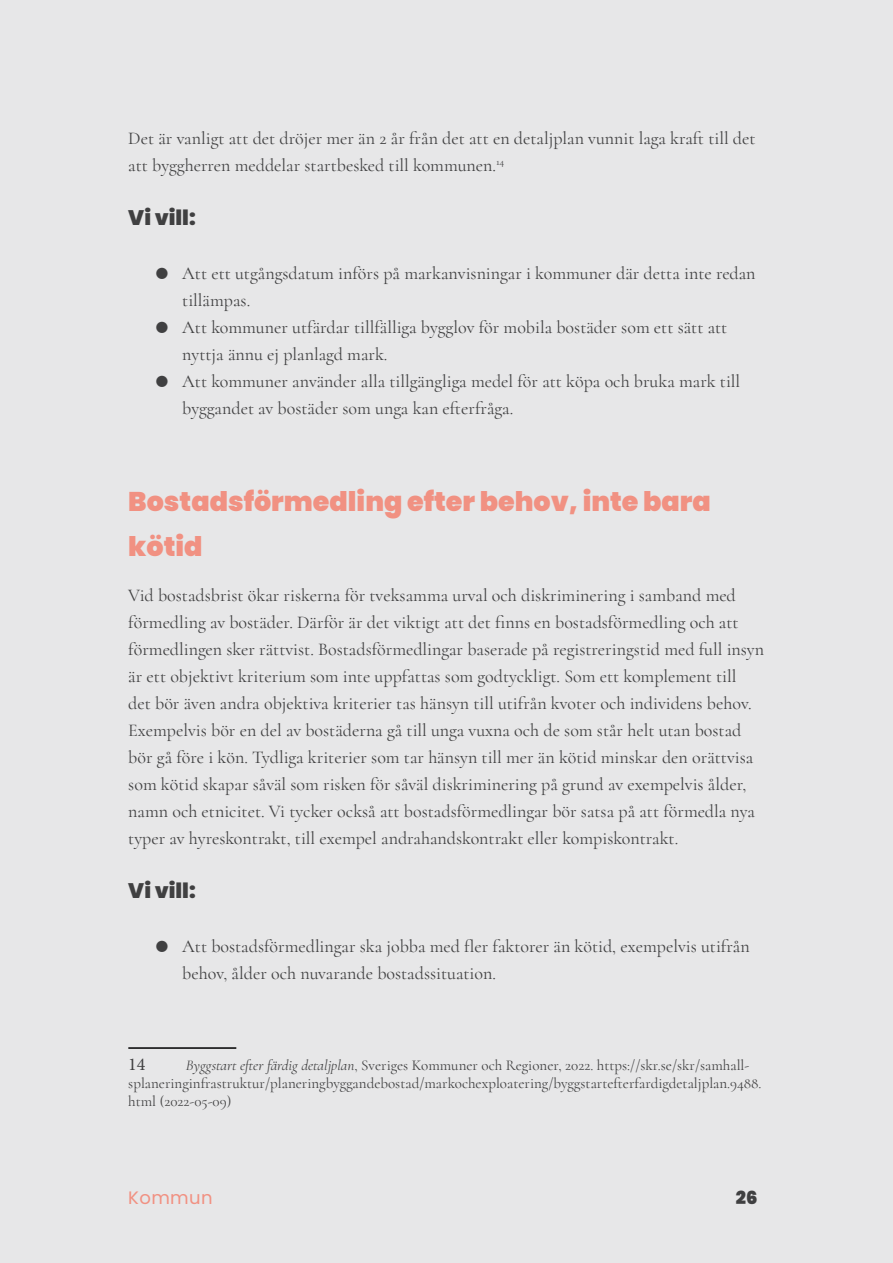
<style>
.page{position:relative;width:893px;height:1263px;background:#e7e7e8}
.page>*{position:absolute;margin:0;border:0;box-sizing:border-box;transform-origin:0 0}
.t1{font:900 27px/45px "Poppins";color:#f19182}
.t2{font:900 21px "Poppins";color:#404041}
.t3{font:18px/27px "Cormorant";color:#404041}
.t4{font:18px "Poppins";letter-spacing:.02em;color:#f19182}
.t5{font:18px "Minion Pro";color:#404041}
.t6{font:900 18px "Poppins";color:#404041}
.t7{font:15px/18px "Cormorant";color:#404041}
.s1{font-style:italic}
</style>
<div class="page">
<hr style="left:128px;top:1047px;width:108px;height:2px;background:#000">
<p class="t3" style="left:128px;top:125px;width:629px">Det är vanligt att det dröjer mer än 2 år från det att en detaljplan vunnit laga kraft till det att byggherren meddelar startbesked till kommunen.<sup>14</sup></p>
<p class="t2" style="left:128px;top:206px;width:69px">Vi vill:</p>
<p class="t3" style="left:182px;top:260px;width:575px;text-indent:-27px">● Att ett utgångsdatum införs på markanvisningar i kommuner där detta inte redan tillämpas.</p>
<p class="t3" style="left:182px;top:314px;width:547px;text-indent:-27px">● Att kommuner utfärdar tillfälliga bygglov för mobila bostäder som ett sätt att nyttja ännu ej planlagd mark.</p>
<p class="t3" style="left:182px;top:368px;width:559px;text-indent:-27px">● Att kommuner använder alla tillgängliga medel för att köpa och bruka mark till byggandet av bostäder som unga kan efterfråga.</p>
<h1 class="t1" style="left:128px;top:479px;width:584px">Bostadsförmedling efter behov, inte bara kötid</h1>
<p class="t3" style="left:128px;top:582px;width:637px">Vid bostadsbrist ökar riskerna för tveksamma urval och diskriminering i samband med förmedling av bostäder. Därför är det viktigt att det finns en bostadsförmedling och att förmedlingen sker rättvist. Bostadsförmedlingar baserade på registreringstid med full insyn är ett objektivt kriterium som inte uppfattas som godtyckligt. Som ett komplement till<br>det bör även andra objektiva kriterier tas hänsyn till utifrån kvoter och individens behov.<br>Exempelvis bör en del av bostäderna gå till unga vuxna och de som står helt utan bostad bör gå före i kön. Tydliga kriterier som tar hänsyn till mer än kötid minskar den orättvisa som kötid skapar såväl som risken för såväl diskriminering på grund av exempelvis ålder, namn och etnicitet. Vi tycker också att bostadsförmedlingar bör satsa på att förmedla nya typer av hyreskontrakt, till exempel andrahandskontrakt eller kompiskontrakt.</p>
<p class="t2" style="left:128px;top:878px;width:69px">Vi vill:</p>
<p class="t3" style="left:182px;top:933px;width:569px;text-indent:-27px">● Att bostadsförmedlingar ska jobba med fler faktorer än kötid, exempelvis utifrån behov, ålder och nuvarande bostadssituation.</p>
<p class="t5" style="left:128px;top:1052px;width:19px">14</p>
<p class="t7" style="left:128px;top:1056px;width:635px;text-indent:58px"><span class="s1">Byggstart efter färdig detaljplan</span>, Sveriges Kommuner och Regioner, 2022. https://skr.se/skr/samhall&shy;splaneringinfrastruktur/planeringbyggandebostad/markochexploatering/byggstartefterfardigdetaljplan.9488. html (2022-05-09)</p>
<p class="t4" style="left:128px;top:1187px;width:86px">Kommun</p>
<p class="t6" style="left:736px;top:1187px;width:23px">26</p>
</div>
